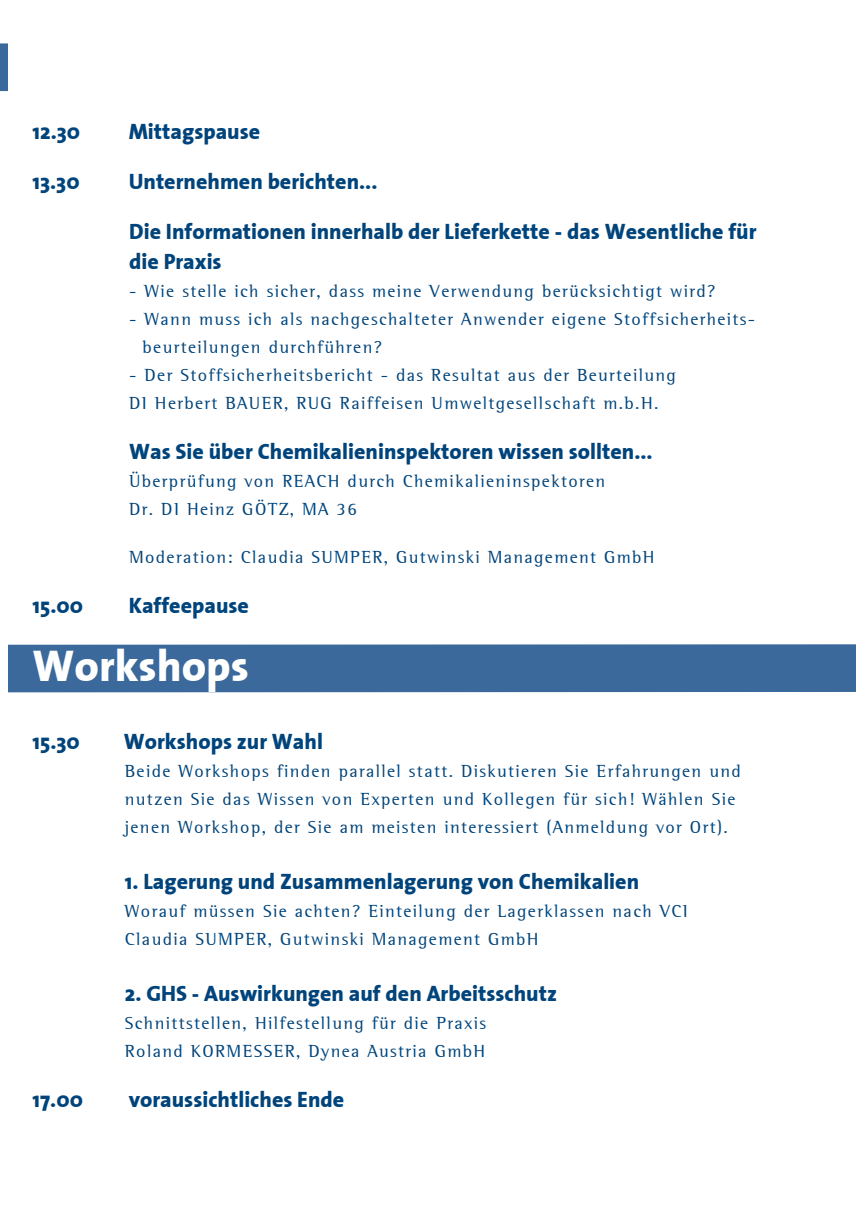
<style>
.page{position:relative;width:856px;height:1207px;background:#fff}
.page>*{position:absolute;margin:0;border:0;box-sizing:border-box;transform-origin:0 0}
.t1{font:44px "The Sans Extra Bold Plain";color:#fff}
.t2{font:22px/30px "The Sans Extra Bold Plain";color:#00447b}
.t3{font:18px/28px "Rotis Semi Serif";letter-spacing:.075em;color:#00447b}
</style>
<div class="page">
<div style="left:8px;top:644px;width:847px;height:48px;background:#3b699b"></div>
<div style="left:0;top:43px;width:8px;height:48px;background:#3b699b"></div>
<p class="t2" style="left:33px;top:116px;width:49px">12.30</p>
<p class="t2" style="left:129px;top:116px;width:133px">Mittagspause</p>
<p class="t2" style="left:33px;top:166px;width:49px">13.30</p>
<p class="t2" style="left:129px;top:166px;width:250px">Unternehmen berichten...</p>
<p class="t2" style="left:129px;top:216px;width:628px">Die Informationen innerhalb der Lieferkette - das Wesentliche für die Praxis</p>
<p class="t3" style="left:129px;top:277px;width:587px">- Wie stelle ich sicher, dass meine Verwendung berücksichtigt wird?</p>
<p class="t3" style="left:142px;top:305px;width:614px;text-indent:-13px">- Wann muss ich als nachgeschalteter Anwender eigene Stoffsicherheits&shy;beurteilungen durchführen?</p>
<p class="t3" style="left:129px;top:361px;width:547px">- Der Stoffsicherheitsbericht - das Resultat aus der Beurteilung<br>DI Herbert BAUER, RUG Raiffeisen Umweltgesellschaft m.b.H.</p>
<p class="t2" style="left:129px;top:436px;width:524px">Was Sie über Chemikalieninspektoren wissen sollten...</p>
<p class="t3" style="left:129px;top:467px;width:477px">Überprüfung von REACH durch Chemikalieninspektoren<br>Dr. DI Heinz GÖTZ, MA 36</p>
<p class="t3" style="left:129px;top:543px;width:526px">Moderation: Claudia SUMPER, Gutwinski Management GmbH</p>
<p class="t2" style="left:33px;top:590px;width:52px">15.00</p>
<p class="t2" style="left:129px;top:590px;width:122px">Kaffeepause</p>
<h1 class="t1" style="left:33px;top:629px;width:218px">Workshops</h1>
<p class="t2" style="left:33px;top:726px;width:49px">15.30</p>
<p class="t2" style="left:124px;top:726px;width:200px">Workshops zur Wahl</p>
<p class="t3" style="left:125px;top:757px;width:617px">Beide Workshops finden parallel statt. Diskutieren Sie Erfahrungen und nutzen Sie das Wissen von Experten und Kollegen für sich! Wählen Sie jenen Workshop, der Sie am meisten interessiert (Anmeldung vor Ort).</p>
<p class="t2" style="left:125px;top:866px;width:515px">1. Lagerung und Zusammenlagerung von Chemikalien</p>
<p class="t3" style="left:125px;top:897px;width:564px">Worauf müssen Sie achten? Einteilung der Lagerklassen nach VCI<br>Claudia SUMPER, Gutwinski Management GmbH</p>
<p class="t2" style="left:125px;top:978px;width:433px">2. GHS - Auswirkungen auf den Arbeitsschutz</p>
<p class="t3" style="left:125px;top:1009px;width:362px">Schnittstellen, Hilfestellung für die Praxis<br>Roland KORMESSER, Dynea Austria GmbH</p>
<p class="t2" style="left:33px;top:1084px;width:52px">17.00</p>
<p class="t2" style="left:129px;top:1084px;width:217px">voraussichtliches Ende</p>
</div>
